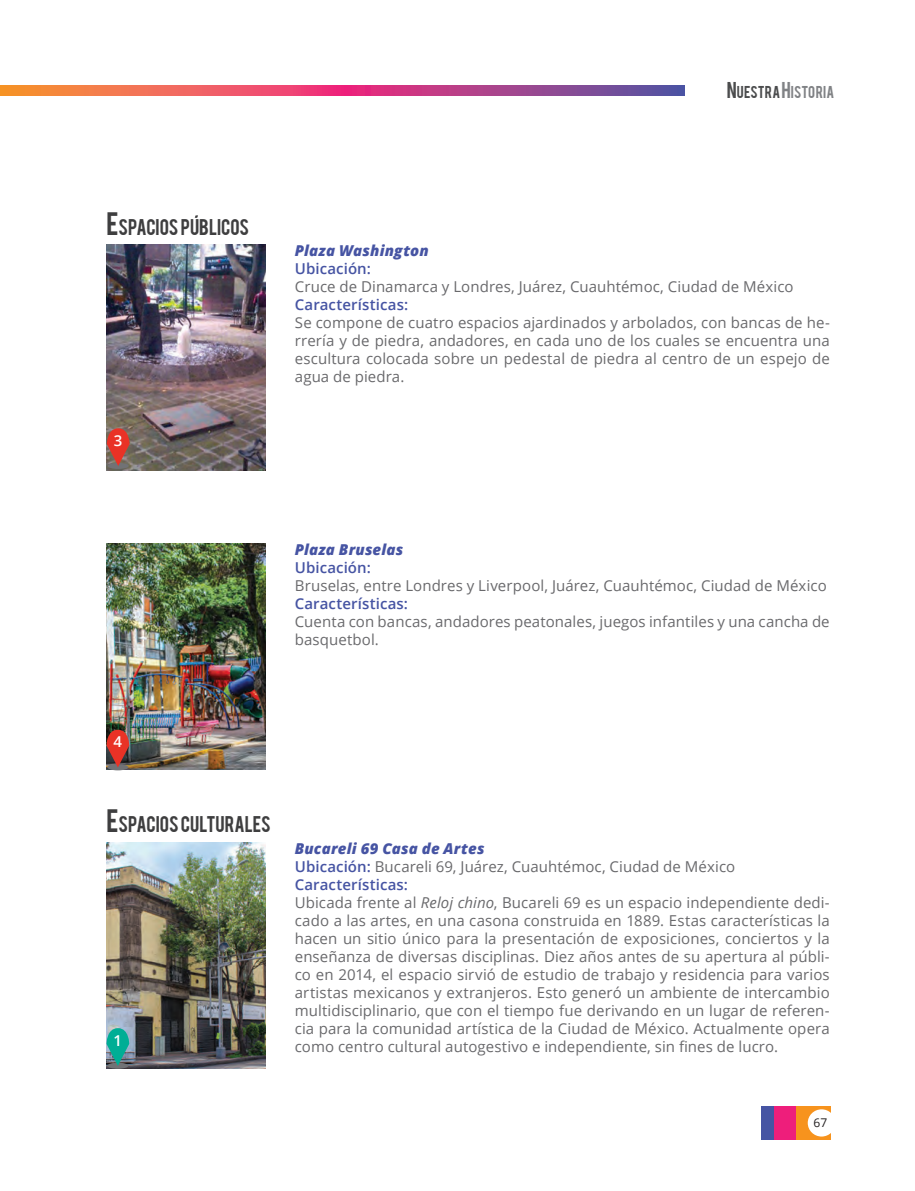
<style>
.page{position:relative;width:915px;height:1191px;background:#fff}
.page>*{position:absolute;margin:0;border:0;box-sizing:border-box;transform-origin:0 0}
.titulos{font:17.85px "Bebas";color:#3e3e3f}
.t1{font:15px/18px "Open Sans";letter-spacing:.005em;color:#69696c;text-align:justify}
.t2{font:600 15px "Open Sans";letter-spacing:.01em;color:#4654a3}
.t3{font:italic 800 15px "Open Sans";letter-spacing:.01em;color:#4654a3}
.t4{font:600 15px "Open Sans";color:#fff}
.t5{font:13.5px "Bebas";letter-spacing:.015em;color:#808285}
.t6{font:12px "Open Sans";color:#231f20}
.s1{font-size:18px;color:#4b4c4d}
.s2{color:#4b4c4d}
.s3{font-size:18px}
.s4{font-size:25.5px}
.s5{font-weight:600;color:#4654a3}
.s6{font-style:italic}
</style>
<div class="page">
<div style="left:761px;top:1106px;width:21px;height:33px;background:#4654a3"></div>
<div style="left:774px;top:1106px;width:27px;height:33px;background:#ee1e7b"></div>
<div style="left:796px;top:1106px;width:34px;height:33px;background:#f7931d"></div>
<div style="left:807px;top:1109px;width:28px;height:27px;background:#fff;border-radius:50%"></div>
<svg style="left:0;top:85px;width:684px;height:11px;background:#c95474"></svg>
<img style="left:107px;top:245px;width:158px;height:226px">
<div style="left:108px;top:463px;width:21px;height:6px;background:#717275;border-radius:50%"></div>
<svg style="left:107px;top:428px;width:22px;height:38px"></svg>
<img style="left:106px;top:544px;width:159px;height:226px">
<div style="left:107px;top:764px;width:21px;height:6px;background:#717275;border-radius:50%"></div>
<svg style="left:106px;top:729px;width:23px;height:38px"></svg>
<img style="left:106px;top:842px;width:159px;height:226px">
<div style="left:107px;top:1062px;width:21px;height:6px;background:#717275;border-radius:50%"></div>
<svg style="left:106px;top:1028px;width:23px;height:37px"></svg>
<p class="t5" style="left:726px;top:82px;width:109px"><span class="s1">N</span><span class="s2">UESTRA</span><span class="s3">H</span>ISTORIA</p>
<p class="titulos" style="left:106px;top:214px;width:144px"><span class="s4">E</span>SPACIOSPUBLICOS</p>
<p class="t4" style="left:114px;top:430px;width:10px">3</p>
<p class="t3" style="left:295px;top:239px;width:135px">Plaza Washington</p>
<p class="t2" style="left:295px;top:259px;width:77px">Ubicación:</p>
<p class="t1" style="left:295px;top:278px;width:500px">Cruce de Dinamarca y Londres, Juárez, Cuauhtémoc, Ciudad de México</p>
<p class="t2" style="left:295px;top:295px;width:115px">Características:</p>
<p class="t1" style="left:295px;top:314px;width:536px">Se compone de cuatro espacios ajardinados y arbolados, con bancas de he&shy;rrería y de piedra, andadores, en cada uno de los cuales se encuentra una escultura colocada sobre un pedestal de piedra al centro de un espejo de agua de piedra.</p>
<p class="t3" style="left:295px;top:538px;width:110px">Plaza Bruselas</p>
<p class="t2" style="left:295px;top:557px;width:77px">Ubicación:</p>
<p class="t1" style="left:295px;top:576px;width:533px">Bruselas, entre Londres y Liverpool, Juárez, Cuauhtémoc, Ciudad de México</p>
<p class="t2" style="left:295px;top:593px;width:115px">Características:</p>
<p class="t1" style="left:295px;top:612px;width:536px">Cuenta con bancas, andadores peatonales, juegos infantiles y una cancha de basquetbol.</p>
<p class="t4" style="left:113px;top:731px;width:10px">4</p>
<p class="titulos" style="left:106px;top:810px;width:166px"><span class="s4">E</span>SPACIOSCULTURALES</p>
<p class="t4" style="left:113px;top:1030px;width:10px">1</p>
<p class="t3" style="left:295px;top:837px;width:191px">Bucareli 69 Casa de Artes</p>
<p class="t1" style="left:295px;top:857px;width:442px"><span class="s5">Ubicación:</span> Bucareli 69, Juárez, Cuauhtémoc, Ciudad de México</p>
<p class="t2" style="left:295px;top:874px;width:115px">Características:</p>
<p class="t1" style="left:295px;top:893px;width:536px">Ubicada frente al <span class="s6">Reloj chino</span>, Bucareli 69 es un espacio independiente dedi&shy;cado a las artes, en una casona construida en 1889. Estas características la hacen un sitio único para la presentación de exposiciones, conciertos y la enseñanza de diversas disciplinas. Diez años antes de su apertura al públi&shy;co en 2014, el espacio sirvió de estudio de trabajo y residencia para varios artistas mexicanos y extranjeros. Esto generó un ambiente de intercambio multidisciplinario, que con el tiempo fue derivando en un lugar de referen&shy;cia para la comunidad artística de la Ciudad de México. Actualmente opera como centro cultural autogestivo e independiente, sin fines de lucro.</p>
<p class="t6" style="left:813px;top:1114px;width:15px">67</p>
</div>
